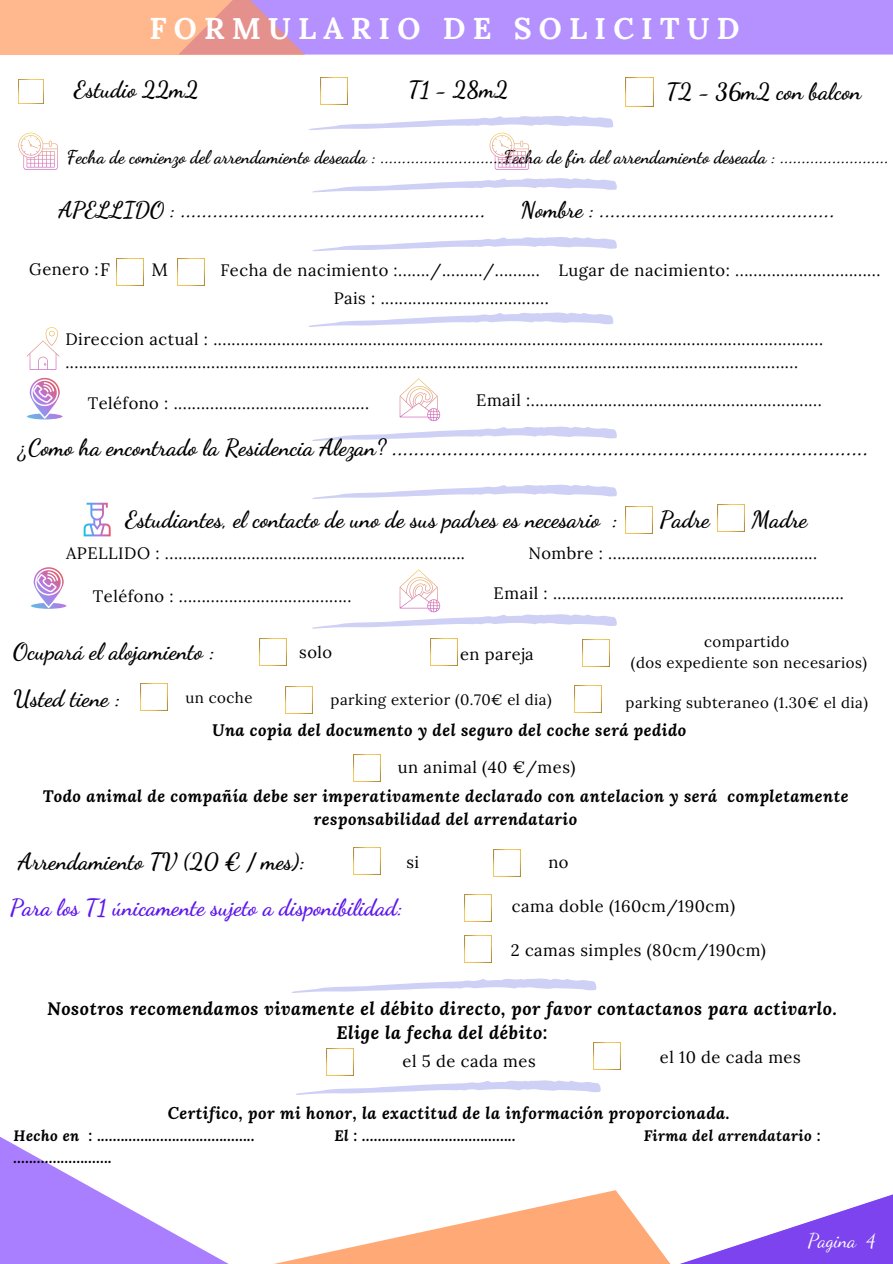
<style>
.page{position:relative;width:893px;height:1264px;background:#fff}
.page>*{position:absolute;margin:0;border:0;box-sizing:border-box;transform-origin:0 0}
.t1{font:700 30px "Lora";letter-spacing:.24em;color:#fff}
.t2{font:700 22.95px "Dancing Script";color:#000}
.t3{font:700 22.95px "Dancing Script";color:#5e17eb}
.t4{font:700 22.05px "Dancing Script";color:#000}
.t5{font:19.5px "Dancing Script";color:#fff}
.t6{font:700 18px "Dancing Script";color:#000}
.t7{font:italic 700 18px "Lora";letter-spacing:.03em;color:#000}
.t8{font:18px "Lora";color:#000}
.t9{font:16.5px "Lora";letter-spacing:.03em;color:#000}
.t10{font:italic 700 16.5px/22.5px "Lora";letter-spacing:.03em;color:#000;text-align:center}
.t11{font:italic 700 15px "Lora";letter-spacing:.03em;color:#000}
.t12{font:15px "Lora";letter-spacing:.03em;color:#000}
.s1{font-size:18px}
</style>
<div class="page">
<svg style="left:0;top:986px;width:892px;height:277px"></svg>
<div style="left:178px;top:0;width:714px;height:55px;background:#b590ff"></div>
<svg style="left:0;top:0;width:305px;height:55px;background:#f2aa97"></svg>
<img style="left:18px;top:79px;width:25px;height:25px">
<img style="left:320px;top:78px;width:27px;height:27px">
<img style="left:625px;top:78px;width:28px;height:28px">
<svg style="left:312px;top:178px;width:304px;height:15px"></svg>
<svg style="left:312px;top:237px;width:304px;height:14px"></svg>
<svg style="left:18px;top:133px;width:40px;height:37px"></svg>
<svg style="left:309px;top:116px;width:304px;height:54px"></svg>
<img style="left:117px;top:258px;width:27px;height:27px">
<img style="left:177px;top:258px;width:27px;height:27px">
<svg style="left:308px;top:312px;width:305px;height:15px"></svg>
<svg style="left:27px;top:327px;width:32px;height:43px"></svg>
<svg style="left:27px;top:378px;width:36px;height:41px"></svg>
<svg style="left:312px;top:378px;width:304px;height:63px"></svg>
<svg style="left:312px;top:484px;width:304px;height:15px"></svg>
<img style="left:625px;top:506px;width:27px;height:27px">
<img style="left:717px;top:505px;width:27px;height:27px">
<svg style="left:84px;top:502px;width:27px;height:34px"></svg>
<svg style="left:31px;top:567px;width:36px;height:42px"></svg>
<svg style="left:312px;top:569px;width:304px;height:60px"></svg>
<img style="left:259px;top:639px;width:27px;height:27px">
<img style="left:430px;top:639px;width:27px;height:27px">
<img style="left:583px;top:639px;width:27px;height:27px">
<img style="left:140px;top:684px;width:27px;height:27px">
<img style="left:286px;top:687px;width:27px;height:27px">
<img style="left:574px;top:685px;width:27px;height:27px">
<img style="left:353px;top:755px;width:27px;height:27px">
<img style="left:353px;top:847px;width:27px;height:27px">
<img style="left:493px;top:849px;width:27px;height:27px">
<img style="left:464px;top:894px;width:27px;height:27px">
<img style="left:464px;top:935px;width:27px;height:27px">
<svg style="left:291px;top:978px;width:305px;height:15px"></svg>
<img style="left:327px;top:1048px;width:27px;height:27px">
<img style="left:593px;top:1042px;width:27px;height:27px">
<svg style="left:296px;top:1079px;width:304px;height:16px"></svg>
<p class="t1" style="left:149px;top:9px;width:591px">FORMULARIO DE SOLICITUD</p>
<p class="t2" style="left:74px;top:75px;width:126px">Estudio 22m2</p>
<p class="t2" style="left:408px;top:76px;width:102px">T1 - 28m2</p>
<p class="t2" style="left:666px;top:77px;width:197px">T2 - 36m2 con balcon</p>
<p class="t6" style="left:67px;top:146px;width:468px">Fecha de comienzo del arrendamiento deseada : ...................................</p>
<p class="t6" style="left:503px;top:146px;width:387px">Fecha de fin del arrendamiento deseada : .........................</p>
<p class="t4" style="left:58px;top:196px;width:429px">APELLIDO : .........................................................</p>
<p class="t4" style="left:520px;top:196px;width:316px">Nombre : ............................................</p>
<p class="t8" style="left:152px;top:258px;width:18px">M</p>
<p class="t9" style="left:220px;top:260px;width:321px">Fecha de nacimiento :......./........./..........</p>
<p class="t9" style="left:558px;top:259px;width:323px">Lugar de nacimiento: ................................</p>
<p class="t9" style="left:333px;top:287px;width:216px">Pais : .....................................</p>
<p class="t9" style="left:65px;top:329px;width:759px">Direccion actual : ......................................................................................................................................</p>
<p class="t9" style="left:65px;top:351px;width:734px">.................................................................................................................................................................</p>
<p class="t9" style="left:88px;top:392px;width:283px">Teléfono : ...........................................</p>
<p class="t9" style="left:476px;top:389px;width:347px">Email :................................................................</p>
<p class="t9" style="left:29px;top:259px;width:82px">Genero :<span class="s1">F</span></p>
<p class="t2" style="left:18px;top:434px;width:852px">¿Como ha encontrado la Residencia Alezan? ......................................................................................</p>
<p class="t2" style="left:125px;top:505px;width:494px">Estudiantes, el contacto de uno de sus padres es necesario :</p>
<p class="t2" style="left:659px;top:505px;width:52px">Padre</p>
<p class="t2" style="left:751px;top:505px;width:57px">Madre</p>
<p class="t9" style="left:66px;top:542px;width:400px">APELLIDO : ..................................................................</p>
<p class="t9" style="left:528px;top:542px;width:290px">Nombre : ..............................................</p>
<p class="t9" style="left:93px;top:585px;width:260px">Teléfono : ......................................</p>
<p class="t9" style="left:493px;top:582px;width:352px">Email : ................................................................</p>
<p class="t2" style="left:13px;top:638px;width:203px">Ocupará el alojamiento :</p>
<p class="t9" style="left:299px;top:642px;width:34px">solo</p>
<p class="t9" style="left:460px;top:643px;width:75px">en pareja</p>
<p class="t12" style="left:704px;top:632px;width:87px">compartido</p>
<p class="t12" style="left:631px;top:652px;width:237px">(dos expediente son necesarios)</p>
<p class="t2" style="left:13px;top:684px;width:109px">Usted tiene :</p>
<p class="t12" style="left:185px;top:687px;width:68px">un coche</p>
<p class="t12" style="left:330px;top:690px;width:222px">parking exterior (0.70€ el dia)</p>
<p class="t12" style="left:625px;top:692px;width:244px">parking subteraneo (1.30€ el dia)</p>
<p class="t10" style="left:212px;top:719px;width:475px">Una copia del documento y del seguro del coche será pedido</p>
<p class="t9" style="left:398px;top:756px;width:179px">un animal (40 €/mes)</p>
<p class="t10" style="left:43px;top:784px;width:807px">Todo animal de compañía debe ser imperativamente declarado con antelacion y será completamente responsabilidad del arrendatario</p>
<p class="t2" style="left:18px;top:848px;width:289px">Arrendamiento TV (20 € / mes):</p>
<p class="t9" style="left:406px;top:851px;width:14px">si</p>
<p class="t9" style="left:548px;top:851px;width:22px">no</p>
<p class="t3" style="left:10px;top:894px;width:394px">Para los T1 únicamente sujeto a disponibilidad:</p>
<p class="t9" style="left:512px;top:895px;width:225px">cama doble (160cm/190cm)</p>
<p class="t9" style="left:510px;top:939px;width:257px">2 camas simples (80cm/190cm)</p>
<p class="t7" style="left:47px;top:996px;width:791px">Nosotros recomendamos vivamente el débito directo, por favor contactanos para activarlo.</p>
<p class="t7" style="left:336px;top:1020px;width:213px">Elige la fecha del débito:</p>
<p class="t9" style="left:402px;top:1050px;width:134px">el 5 de cada mes</p>
<p class="t9" style="left:660px;top:1046px;width:142px">el 10 de cada mes</p>
<p class="t10" style="left:168px;top:1101px;width:563px">Certifico, por mi honor, la exactitud de la información proporcionada.</p>
<p class="t11" style="left:14px;top:1125px;width:243px">Hecho en : ........................................</p>
<p class="t11" style="left:334px;top:1125px;width:183px">El : .......................................</p>
<p class="t11" style="left:643px;top:1125px;width:178px">Firma del arrendatario :</p>
<p class="t11" style="left:14px;top:1147px;width:100px">.........................</p>
<p class="t5" style="left:807px;top:1228px;width:70px">Pagina 4</p>
</div>
